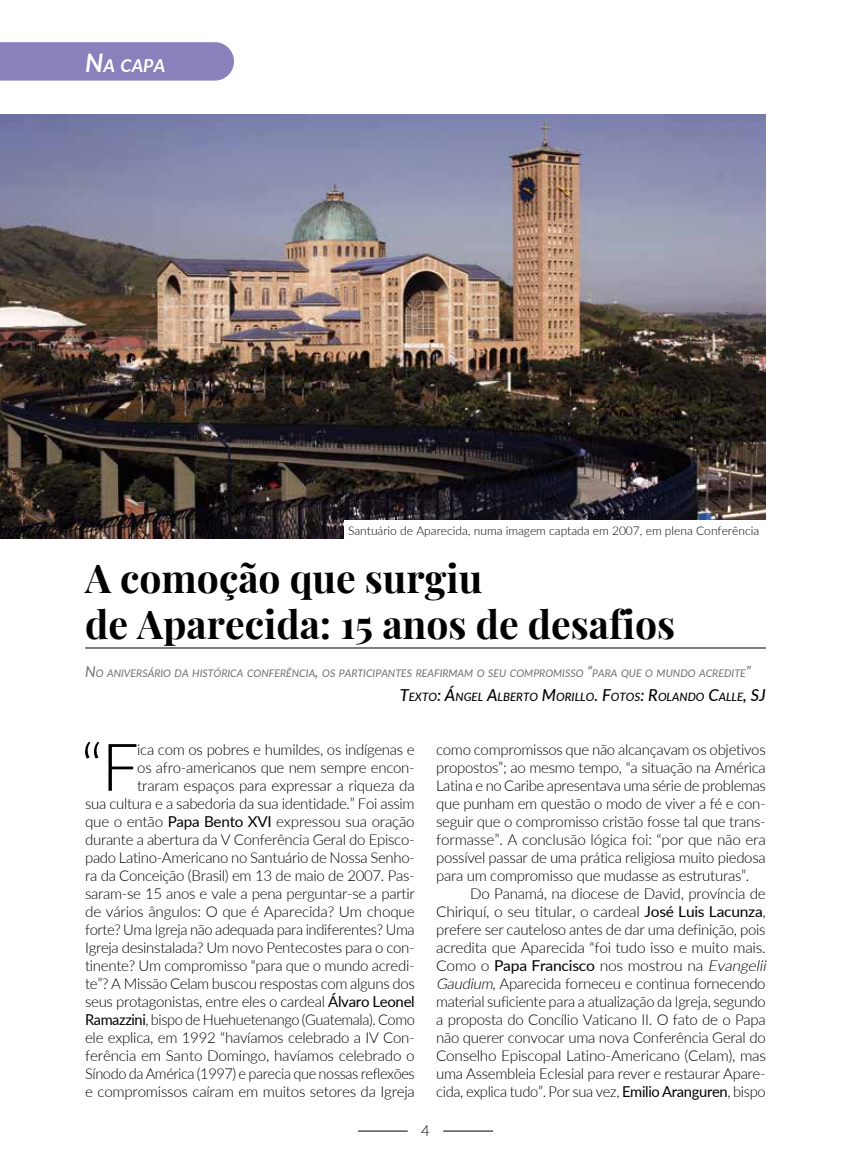
<style>
.page{position:relative;width:851px;height:1170px;background:#fff}
.page>*{position:absolute;margin:0;border:0;box-sizing:border-box;transform-origin:0 0}
.t1{font:300 65.85px "Lato";color:#000}
.t2{font:700 39px/46.5px "Playfair Display SC";color:#000}
.t3{font:italic 700 17.85px "Lato";color:#fff}
.t4{font:300 15px/18px "Lato";letter-spacing:-.02em;color:#000;text-align:right}
.t5{font:300 12px "Lato";color:#000}
.t6{font:italic 500 11.55px "Lato";color:#000}
.t7{font:italic 10.5px "Lato";color:#706f6f}
.s1{font-size:25.5px}
.s2{font-size:15px}
.s3{font-size:16.5px}
.s4{font-weight:400}
.s5{font-style:italic}
</style>
<div class="page">
<hr style="left:443px;top:1130px;width:50px;height:1px;background:#000">
<hr style="left:358px;top:1130px;width:49px;height:1px;background:#000">
<div style="left:0;top:42px;width:234px;height:39px;background:#8881bc"></div>
<img style="left:0;top:115px;width:765px;height:423px">
<div style="left:344px;top:520px;width:427px;height:24px;background:#fff"></div>
<hr style="left:85px;top:647px;width:680px;height:1px;background:#000">
<p class="t3" style="left:85px;top:52px;width:82px"><span class="s1">N</span>A CAPA</p>
<p class="t5" style="left:348px;top:522px;width:412px">Santuário de Aparecida, numa imagem captada em 2007, em plena Conferência</p>
<h2 class="t2" style="left:85px;top:551px;width:591px">A comoção que surgiu<br>de Aparecida: 15 anos de desafios</h2>
<p class="t7" style="left:85px;top:666px;width:667px"><span class="s2">N</span>O ANIVERSÁRIO DA HISTÓRICA CONFERÊNCIA<span class="s2">,</span> OS PARTICIPANTES REAFIRMAM O SEU COMPROMISSO <span class="s2">“</span>PARA QUE O MUNDO ACREDITE<span class="s2">”</span></p>
<p class="t6" style="left:399px;top:688px;width:360px"><span class="s3">T</span>EXTO<span class="s3">: Á</span>NGEL <span class="s3">A</span>LBERTO <span class="s3">M</span>ORILLO<span class="s3">. F</span>OTOS<span class="s3">: R</span>OLANDO <span class="s3">C</span>ALLE<span class="s3">, SJ</span></p>
<h1 class="t1" style="left:81px;top:721px;width:59px">“F</h1>
<p class="t4" style="left:85px;top:739px;width:331px">ica com os pobres e humildes, os indígenas e<br>os afro-americanos que nem sempre encon-<br>traram espaços para expressar a riqueza da<br>sua cultura e a sabedoria da sua identidade.” Foi assim que o então <span class="s4">Papa Bento XVI</span> expressou sua oração durante a abertura da V Conferência Geral do Episco&shy;pado Latino-Americano no Santuário de Nossa Senho&shy;ra da Conceição (Brasil) em 13 de maio de 2007. Pas&shy;saram-se 15 anos e vale a pena perguntar-se a partir de vários ângulos: O que é Aparecida? Um choque forte? Uma Igreja não adequada para indiferentes? Uma Igreja desinstalada? Um novo Pentecostes para o con&shy;tinente? Um compromisso “para que o mundo acredi&shy;te”? A Missão Celam buscou respostas com alguns dos seus protagonistas, entre eles o cardeal <span class="s4">Álvaro Leonel Ramazzini</span>, bispo de Huehuetenango (Guatemala). Como ele explica, em 1992 “havíamos celebrado a IV Con&shy;ferência em Santo Domingo, havíamos celebrado o Sínodo da América (1997) e parecia que nossas reflexões e compromissos caíram em muitos setores da Igreja</p>
<p class="t4" style="left:436px;top:739px;width:331px;text-align:justify">como compromissos que não alcançavam os objetivos propostos”; ao mesmo tempo, “a situação na América Latina e no Caribe apresentava uma série de problemas que punham em questão o modo de viver a fé e con&shy;seguir que o compromisso cristão fosse tal que trans&shy;formasse”. A conclusão lógica foi: “por que não era possível passar de uma prática religiosa muito piedosa para um compromisso que mudasse as estruturas”.</p>
<p class="t4" style="left:436px;top:883px;width:335px;text-align:left;text-indent:34px">Do Panamá, na diocese de David, província de Chiriquí, o seu titular, o cardeal <span class="s4">José Luis Lacunza</span>, prefere ser cauteloso antes de dar uma definição, pois acredita que Aparecida “foi tudo isso e muito mais.<br>Como o <span class="s4">Papa Francisco</span> nos mostrou na <span class="s5">Evangelii Gaudium</span>, Aparecida forneceu e continua fornecendo material suficiente para a atualização da Igreja, segundo a proposta do Concílio Vaticano II. O fato de o Papa não querer convocar uma nova Conferência Geral do Conselho Episcopal Latino-Americano (Celam), mas uma Assembleia Eclesial para rever e restaurar Apare&shy;cida, explica tudo”. Por sua vez, <span class="s4">Emilio Aranguren</span>, bispo</p>
<p class="t4" style="left:421px;top:1120px;width:10px">4</p>
</div>
